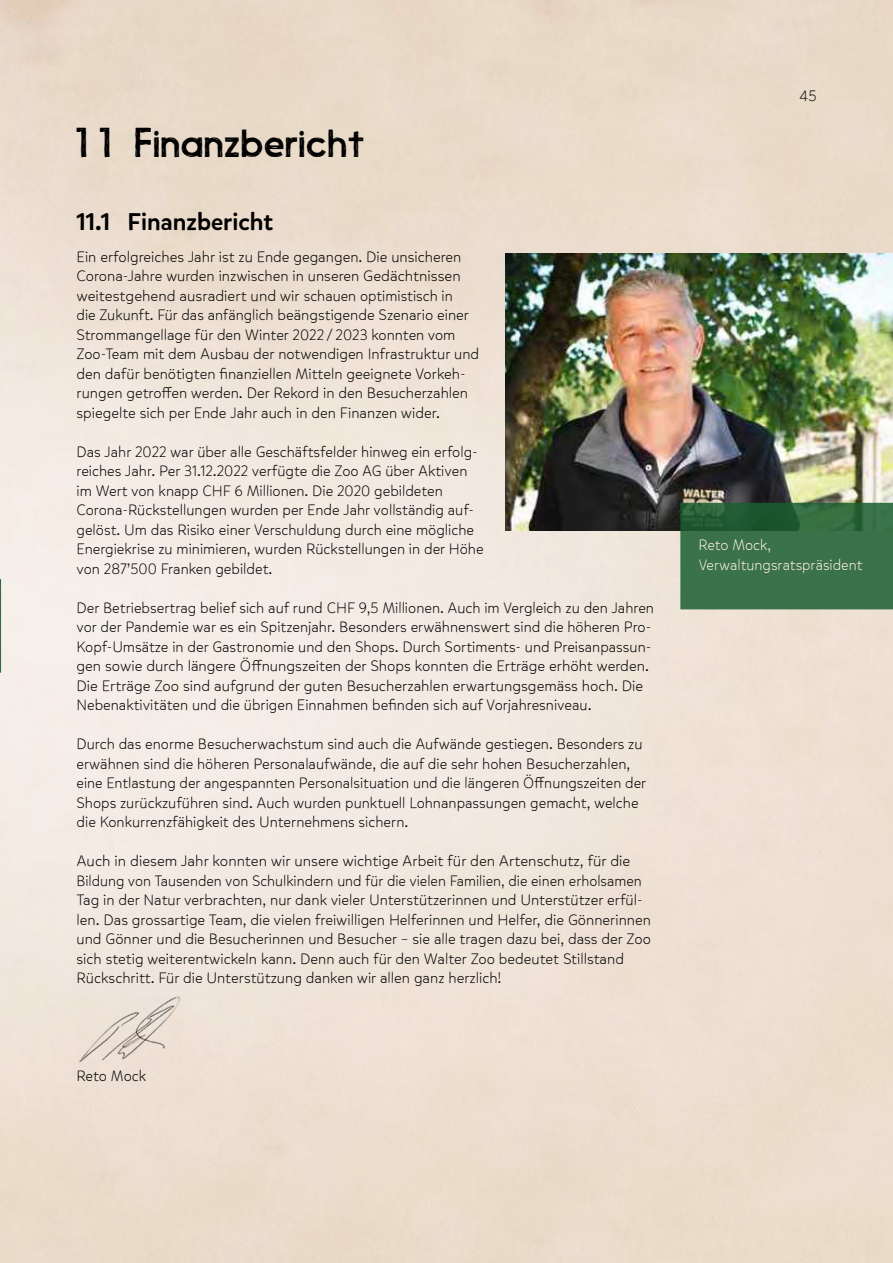
<style>
.page{position:relative;width:893px;height:1263px;background:#fff}
.page>*{position:absolute;margin:0;border:0;box-sizing:border-box;transform-origin:0 0}
.t1{font:39px "Nanami HM Book";color:#000}
.t2{font:500 24px "Mikado";color:#000}
.t3{font:300 15px/19.5px "Mikado";color:#000}
.t4{font:300 15px/19.5px "Mikado";color:#fff6e5}
</style>
<div class="page">
<img style="left:0;top:0;width:893px;height:1263px">
<img style="left:0;top:332px;width:1px;height:277px">
<svg style="left:0;top:1115px;width:1px;height:84px"></svg>
<svg style="left:0;top:579px;width:1px;height:94px"></svg>
<img style="left:505px;top:254px;width:388px;height:277px">
<img style="left:78px;top:994px;width:104px;height:70px">
<svg style="left:680px;top:503px;width:213px;height:106px;background:#356d44"></svg>
<h1 class="t1" style="left:70px;top:120px;width:296px">11 Finanzbericht</h1>
<h2 class="t2" style="left:77px;top:207px;width:198px">11.1 Finanzbericht</h2>
<p class="t3" style="left:77px;top:247px;width:404px">Ein erfolgreiches Jahr ist zu Ende gegangen. Die unsicheren Corona-Jahre wurden inzwischen in unseren Gedächtnissen weitestgehend ausradiert und wir schauen optimistisch in<br>die Zukunft. Für das anfänglich beängstigende Szenario einer Strommangellage für den Winter 2022 / 2023 konnten vom Zoo-Team mit dem Ausbau der notwendigen Infrastruktur und den dafür benötigten finanziellen Mitteln geeignete Vorkeh&shy;rungen getroffen werden. Der Rekord in den Besucherzahlen spiegelte sich per Ende Jahr auch in den Finanzen wider.</p>
<p class="t3" style="left:77px;top:442px;width:409px">Das Jahr 2022 war über alle Geschäftsfelder hinweg ein erfolg&shy;reiches Jahr. Per 31.12.2022 verfügte die Zoo AG über Aktiven im Wert von knapp CHF 6 Millionen. Die 2020 gebildeten Corona-Rückstellungen wurden per Ende Jahr vollständig auf&shy;gelöst. Um das Risiko einer Verschuldung durch eine mögliche Energiekrise zu minimieren, wurden Rückstellungen in der Höhe von 287’500 Franken gebildet.</p>
<p class="t3" style="left:77px;top:598px;width:579px">Der Betriebsertrag belief sich auf rund CHF 9,5 Millionen. Auch im Vergleich zu den Jahren vor der Pandemie war es ein Spitzenjahr. Besonders erwähnenswert sind die höheren Pro-Kopf-Umsätze in der Gastronomie und den Shops. Durch Sortiments- und Preisanpassun&shy;gen sowie durch längere Öffnungszeiten der Shops konnten die Erträge erhöht werden.<br>Die Erträge Zoo sind aufgrund der guten Besucherzahlen erwartungsgemäss hoch. Die Nebenaktivitäten und die übrigen Einnahmen befinden sich auf Vorjahresniveau.</p>
<p class="t3" style="left:77px;top:735px;width:571px">Durch das enorme Besucherwachstum sind auch die Aufwände gestiegen. Besonders zu erwähnen sind die höheren Personalaufwände, die auf die sehr hohen Besucherzahlen, eine Entlastung der angespannten Personalsituation und die längeren Öffnungszeiten der Shops zurückzuführen sind. Auch wurden punktuell Lohnanpassungen gemacht, welche die Konkurrenzfähigkeit des Unternehmens sichern.</p>
<p class="t3" style="left:77px;top:852px;width:576px">Auch in diesem Jahr konnten wir unsere wichtige Arbeit für den Artenschutz, für die Bildung von Tausenden von Schulkindern und für die vielen Familien, die einen erholsamen Tag in der Natur verbrachten, nur dank vieler Unterstützerinnen und Unterstützer erfül&shy;len. Das grossartige Team, die vielen freiwilligen Helferinnen und Helfer, die Gönnerinnen und Gönner und die Besucherinnen und Besucher – sie alle tragen dazu bei, dass der Zoo sich stetig weiterentwickeln kann. Denn auch für den Walter Zoo bedeutet Stillstand Rückschritt. Für die Unterstützung danken wir allen ganz herzlich!</p>
<p class="t3" style="left:77px;top:1066px;width:71px">Reto Mock</p>
<p class="t3" style="left:800px;top:87px;width:18px">45</p>
<p class="t4" style="left:698px;top:536px;width:166px">Reto Mock,<br>Verwaltungsratspräsident</p>
</div>
